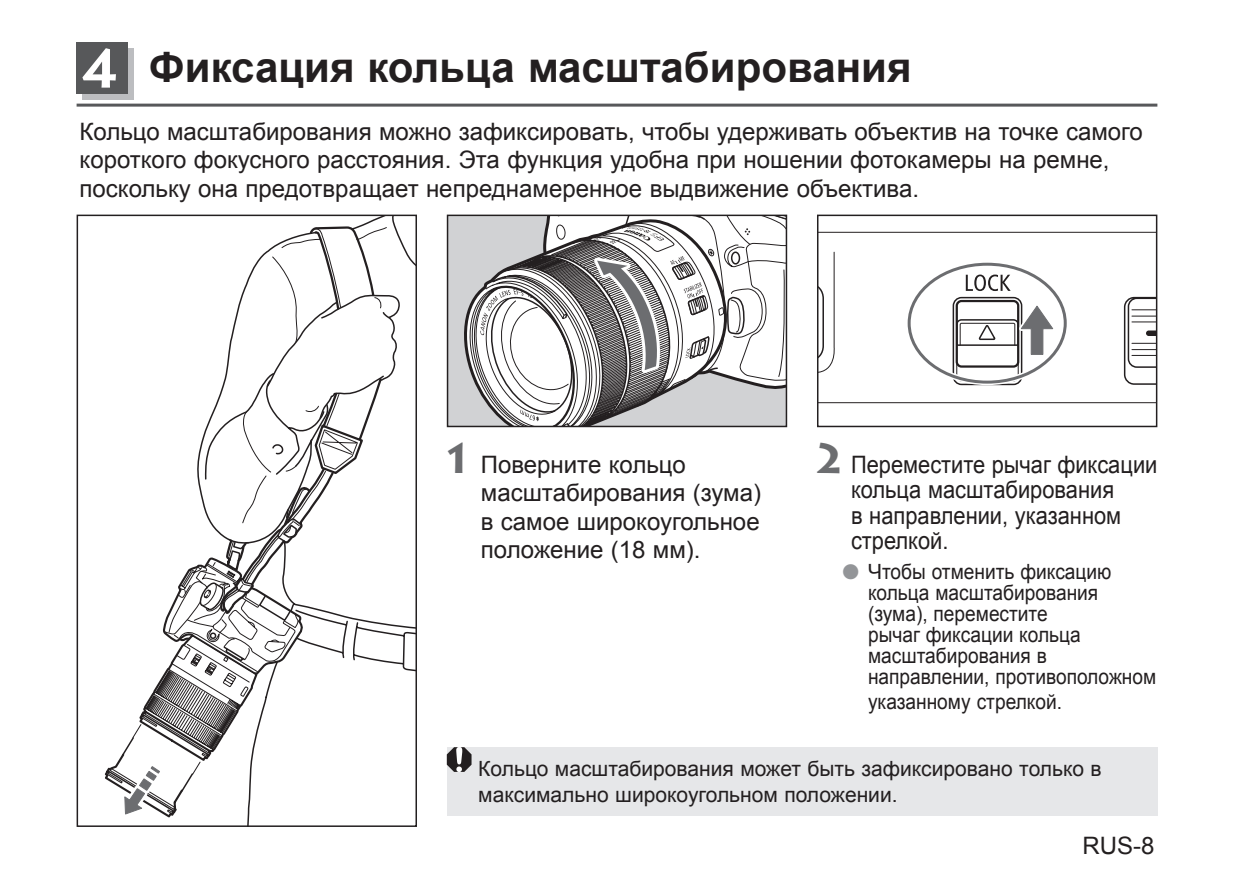
<style>
.page{position:relative;width:1234px;height:893px;background:#fff}
.page>*{position:absolute;margin:0;border:0;box-sizing:border-box;transform-origin:0 0}
.t1{font:700 42px "Arial";color:#231f20}
.t2{font:24px/28.5px "Arial";color:#231f20}
.t3{font:24px/25.5px "Arial";color:#231f20;scale:.91 1}
.t4{font:21px/21px "Arial";color:#231f20}
.t5{font:21px "Arial";color:#231f20;scale:.91 1}
.s1{font-family:"Lithos Pro";font-size:54px;color:#fff}
.s2{font-family:"Lithos";font-weight:700;font-size:42px;color:#6c6d70}
.s3{color:#939598}
</style>
<div class="page">
<svg style="left:247px;top:295px;width:167px;height:529px"></svg>
<svg style="left:104px;top:225px;width:283px;height:597px"></svg>
<div style="left:77px;top:215px;width:340px;height:612px;border:2px solid #231f20"></div>
<svg style="left:455px;top:219px;width:6px;height:205px"></svg>
<svg style="left:461px;top:218px;width:323px;height:206px"></svg>
<div style="left:446px;top:215px;width:341px;height:212px;border:2px solid #231f20"></div>
<hr style="left:817px;top:232px;width:339px;height:1px;background:#231f20">
<svg style="left:819px;top:251px;width:335px;height:152px"></svg>
<svg style="left:1122px;top:296px;width:32px;height:90px"></svg>
<svg style="left:819px;top:275px;width:242px;height:111px"></svg>
<div style="left:905px;top:261px;width:162px;height:124px;border:6px solid #fff;border-radius:50%"></div>
<div style="left:907px;top:263px;width:159px;height:121px;border:3px solid #6c6d70;border-radius:50%"></div>
<div style="left:816px;top:215px;width:341px;height:212px;border:2px solid #231f20"></div>
<div style="left:446px;top:747px;width:711px;height:68px;background:#e6e7e9"></div>
<svg style="left:446px;top:747px;width:25px;height:25px"></svg>
<div style="left:82px;top:48px;width:51px;height:51px;background:#bcbdc0"></div>
<div style="left:77px;top:43px;width:51px;height:51px;background:#57585a"></div>
<hr style="left:77px;top:104px;width:1080px;height:3px;background:#57585a">
<h1 class="t1" style="left:79px;top:40px;width:833px"><span class="s1">4</span> Фиксация кольца масштабирования</h1>
<p class="t2" style="left:80px;top:117px;width:1064px">Кольцо масштабирования можно зафиксировать, чтобы удерживать объектив на точке самого короткого фокусного расстояния. Эта функция удобна при ношении фотокамеры на ремне, поскольку она предотвращает непреднамеренное выдвижение объектива.</p>
<p class="t2" style="left:480px;top:450px;width:282px;text-indent:-34px"><span class="s2">1</span> Поверните кольцо масштабирования (зума) в самое широкоугольное положение (18 мм).</p>
<p class="t3" style="left:850px;top:452px;width:338px;text-indent:-34px"><span class="s2">2</span> Переместите рычаг фиксации кольца масштабирования<br>в направлении, указанном стрелкой.</p>
<p class="t4" style="left:867px;top:561px;width:289px;text-indent:-25px"><span class="s3">●</span> Чтобы отменить фиксацию кольца масштабирования (зума), переместите<br>рычаг фиксации кольца масштабирования в направлении, противоположном</p>
<p class="t5" style="left:867px;top:688px;width:215px">указанному стрелкой.</p>
<p class="t4" style="left:478px;top:756px;width:625px;line-height:25.5px">Кольцо масштабирования может быть зафиксировано только в максимально широкоугольном положении.</p>
<p class="t2" style="left:1082px;top:831px;width:73px">RUS-8</p>
</div>
